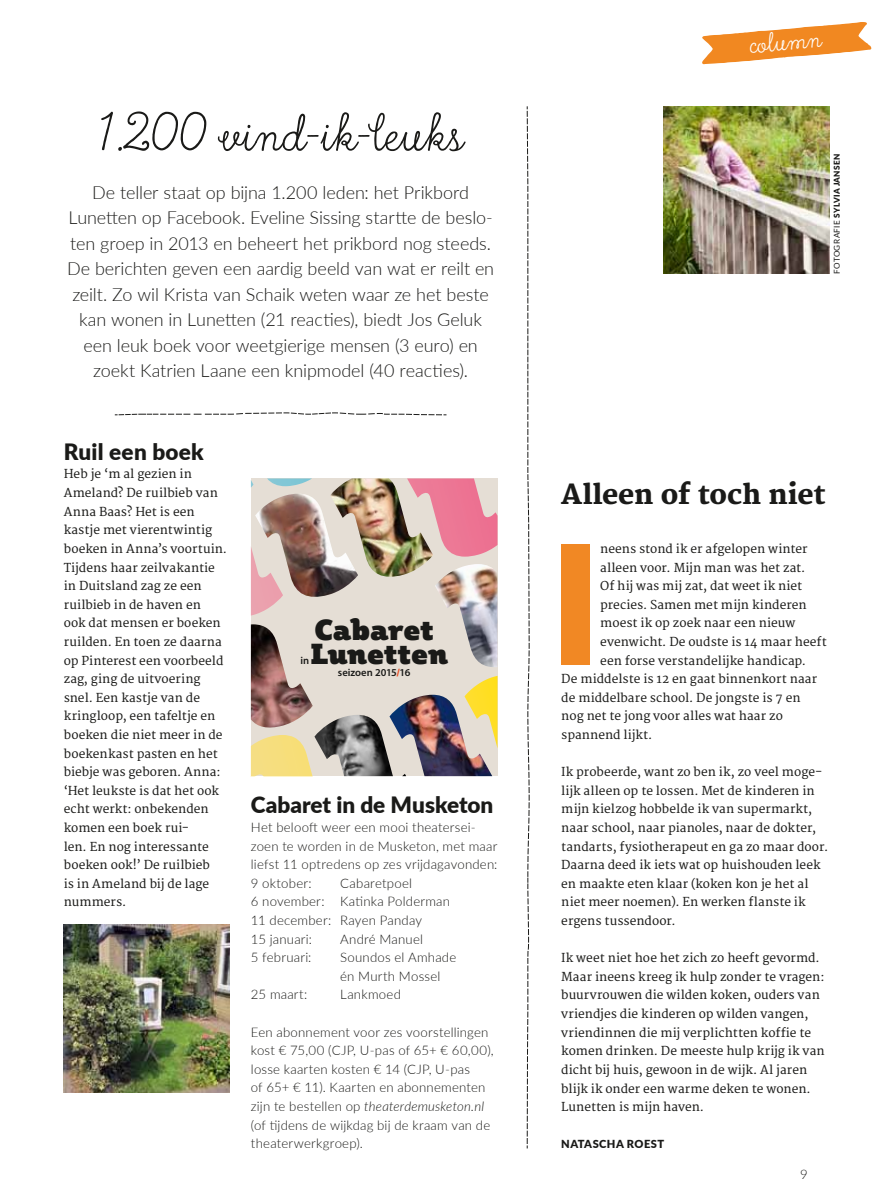
<style>
.page{position:relative;width:893px;height:1191px;background:#fff}
.page>*{position:absolute;margin:0;border:0;box-sizing:border-box;transform-origin:0 0}
.t1{font:900 165.15px "Lato";color:#f18824}
.t2{font:64.5px "True North Script";color:#1a1a18}
.t3{font:33px "True North Script";color:#fff}
.t4{font:28.65px "Plume Ad";letter-spacing:.005em;color:#1a1a18}
.t5{font:800 27px "Merriweather";letter-spacing:-.005em;color:#1a1a18}
.t6{font:900 22.5px "Lato";color:#1a1a18}
.t7{font:300 18px/25.5px "Lato";letter-spacing:-.005em;color:#1a1a18;text-align:center}
.t8{font:300 13.2px/18.6px "Lato";letter-spacing:.015em;color:#1a1a18}
.t9{font:12px/18.6px "Merriweather";color:#1a1a18}
.t10{font:900 11.1px "Lato";letter-spacing:.04em;color:#1a1a18}
.t11{font:600 10.65px "Myriad Pro";letter-spacing:-.005em;color:#1a1a18}
.t12{font:900 8.1px "Lato";letter-spacing:.045em;color:#1a1a18}
.s1{font-weight:900;color:#e94d23}
.s2{font-style:italic}
.s3{font-weight:400}
</style>
<div class="page">
<img style="left:64px;top:924px;width:166px;height:168px">
<div style="left:251px;top:478px;width:246px;height:298px;background:#e5ded5"></div>
<img style="left:255px;top:493px;width:99px;height:104px">
<img style="left:330px;top:478px;width:102px;height:102px">
<img style="left:251px;top:624px;width:62px;height:104px">
<img style="left:435px;top:564px;width:62px;height:103px">
<img style="left:314px;top:715px;width:75px;height:61px">
<img style="left:389px;top:694px;width:103px;height:82px">
<img style="left:267px;top:478px;width:45px;height:8px">
<img style="left:251px;top:546px;width:32px;height:69px">
<img style="left:407px;top:478px;width:90px;height:78px">
<img style="left:251px;top:735px;width:61px;height:41px">
<img style="left:464px;top:676px;width:33px;height:72px">
<svg style="left:251px;top:480px;width:3px;height:7px"></svg>
<svg style="left:527px;top:106px;width:3px;height:1043px"></svg>
<svg style="left:702px;top:22px;width:170px;height:42px"></svg>
<img style="left:663px;top:106px;width:166px;height:168px">
<svg style="left:114px;top:412px;width:333px;height:3px"></svg>
<h2 class="t2" style="left:98px;top:98px;width:368px">1.200 vind-ik-leuks</h2>
<p class="t7" style="left:67px;top:179px;width:429px">De teller staat op bijna 1.200 leden: het Prikbord Lunetten op Facebook. Eveline Sissing startte de beslo&shy;ten groep in 2013 en beheert het prikbord nog steeds.<br>De berichten geven een aardig beeld van wat er reilt en zeilt. Zo wil Krista van Schaik weten waar ze het beste kan wonen in Lunetten (21 reacties), biedt Jos Geluk een leuk boek voor weetgierige mensen (3 euro) en zoekt Katrien Laane een knipmodel (40 reacties).</p>
<h3 class="t6" style="left:64px;top:435px;width:142px">Ruil een boek</h3>
<p class="t9" style="left:64px;top:465px;width:165px">Heb je ‘m al gezien in<br>Ameland? De ruilbieb van<br>Anna Baas? Het is een kastje met vierentwintig boeken in Anna’s voortuin.<br>Tijdens haar zeilvakantie in Duitsland zag ze een ruilbieb in de haven en<br>ook dat mensen er boeken ruilden. En toen ze daarna op Pinterest een voorbeeld zag, ging de uitvoering snel. Een kastje van de kringloop, een tafeltje en boeken die niet meer in de boekenkast pasten en het biebje was geboren. Anna: ‘Het leukste is dat het ook echt werkt: onbekenden komen een boek rui-<br>len. En nog interessante boeken ook!’ De ruilbieb<br>is in Ameland bij de lage nummers.</p>
<h3 class="t4" style="left:314px;top:611px;width:121px">Cabaret</h3>
<h3 class="t4" style="left:311px;top:635px;width:138px">Lunetten</h3>
<p class="t11" style="left:338px;top:667px;width:74px">seizoen 2015<span class="s1">/</span>16</p>
<p class="t11" style="left:301px;top:654px;width:10px">in</p>
<h3 class="t6" style="left:251px;top:788px;width:244px">Cabaret in de Musketon</h3>
<p class="t8" style="left:251px;top:817px;width:248px">Het belooft weer een mooi theatersei&shy;zoen te worden in de Musketon, met maar liefst 11 optredens op zes vrijdagavonden:<br>9 oktober:</p>
<p class="t8" style="left:251px;top:873px;width:201px;text-indent:89px">Cabaretpoel<br>6 november: Katinka Polderman<br>11 december: Rayen Panday<br>15 januari:</p>
<p class="t8" style="left:340px;top:929px;width:84px">André Manuel</p>
<p class="t8" style="left:251px;top:947px;width:62px">5 februari:</p>
<p class="t8" style="left:340px;top:947px;width:118px">Soundos el Amhade én Murth Mossel</p>
<p class="t8" style="left:251px;top:985px;width:58px">25 maart:</p>
<p class="t8" style="left:340px;top:985px;width:62px">Lankmoed</p>
<p class="t8" style="left:251px;top:1022px;width:244px">Een abonnement voor zes voorstellingen kost € 75,00 (CJP, U-pas of 65+ € 60,00), losse kaarten kosten € 14 (CJP, U-pas<br>of 65+ € 11). Kaarten en abonnementen zijn te bestellen op <span class="s2">theaterdemusketon.nl </span>(of tijdens de wijkdag bij de kraam van de theaterwerkgroep).</p>
<h3 class="t3" style="left:748px;top:26px;width:73px;rotate:-5deg">column</h3>
<p class="t12" style="left:831px;top:274px;width:122px;rotate:-90deg"><span class="s3">Fotografie</span> Sylvia Jansen</p>
<h3 class="t5" style="left:561px;top:478px;width:266px">Alleen of toch niet</h3>
<h1 class="t1" style="left:550px;top:480px;width:30px">I</h1>
<p class="t9" style="left:600px;top:540px;width:209px">neens stond ik er afgelopen winter</p>
<p class="t9" style="left:600px;top:558px;width:207px">alleen voor. Mijn man was het zat.</p>
<p class="t9" style="left:600px;top:577px;width:204px">Of hij was mij zat, dat weet ik niet</p>
<p class="t9" style="left:600px;top:595px;width:208px">precies. Samen met mijn kinderen</p>
<p class="t9" style="left:600px;top:614px;width:197px">moest ik op zoek naar een nieuw</p>
<p class="t9" style="left:600px;top:633px;width:228px">evenwicht. De oudste is 14 maar heeft</p>
<p class="t9" style="left:600px;top:651px;width:207px">een forse verstandelijke handicap.</p>
<p class="t9" style="left:561px;top:670px;width:257px">De middelste is 12 en gaat binnenkort naar</p>
<p class="t9" style="left:561px;top:688px;width:241px">de middelbare school. De jongste is 7 en</p>
<p class="t9" style="left:561px;top:707px;width:223px">nog net te jong voor alles wat haar zo</p>
<p class="t9" style="left:561px;top:726px;width:93px">spannend lijkt.</p>
<p class="t9" style="left:561px;top:763px;width:268px">Ik probeerde, want zo ben ik, zo veel moge&shy;lijk alleen op te lossen. Met de kinderen in mijn kielzog hobbelde ik van supermarkt, naar school, naar pianoles, naar de dokter, tandarts, fysiotherapeut en ga zo maar door.<br>Daarna deed ik iets wat op huishouden leek en maakte eten klaar (koken kon je het al niet meer noemen). En werken flanste ik ergens tussendoor.</p>
<p class="t9" style="left:561px;top:949px;width:265px">Ik weet niet hoe het zich zo heeft gevormd.<br>Maar ineens kreeg ik hulp zonder te vragen: buurvrouwen die wilden koken, ouders van vriendjes die kinderen op wilden vangen, vriendinnen die mij verplichtten koffie te komen drinken. De meeste hulp krijg ik van dicht bij huis, gewoon in de wijk. Al jaren blijk ik onder een warme deken te wonen.<br>Lunetten is mijn haven.</p>
<p class="t10" style="left:561px;top:1136px;width:104px">Natascha Roest</p>
<p class="t8" style="left:800px;top:1164px;width:9px">9</p>
</div>
